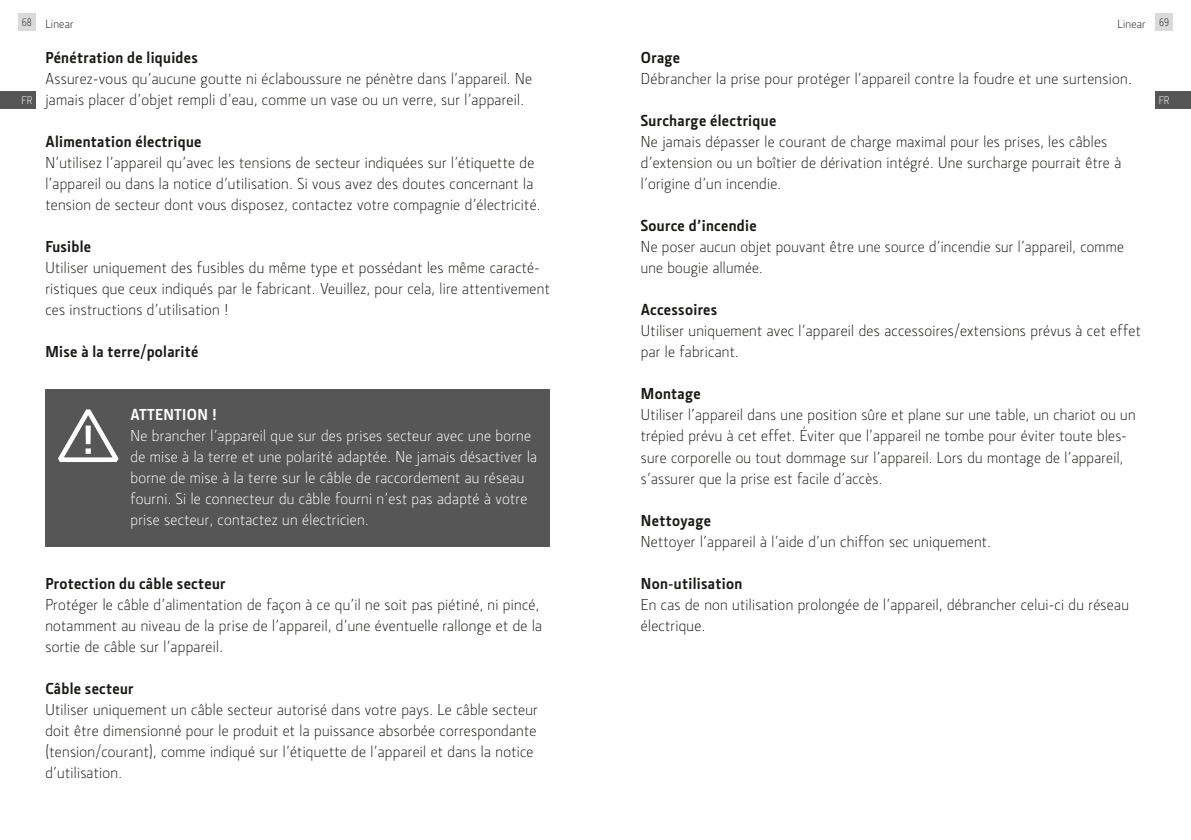
<style>
.page{position:relative;width:1191px;height:840px;background:#fff}
.page>*{position:absolute;margin:0;border:0;box-sizing:border-box;transform-origin:0 0}
.t1{font:300 16px/21px "Section";letter-spacing:.02em;color:#1a1a18}
.t2{font:300 16px/21px "Section";letter-spacing:.02em;color:#fff}
.t3{font:700 16px "Section";letter-spacing:.02em;color:#1a1a18}
.t4{font:700 16px "Section";color:#fff}
.t5{font:300 12px "Section";letter-spacing:.02em;color:#1a1a18}
.t6{font:11px "Section Light Caps";color:#fff}
.s1{font-family:"Section Light Caps";font-weight:400;font-size:11px}
</style>
<div class="page">
<div style="left:45px;top:389px;width:504px;height:157px;background:#565656"></div>
<svg style="left:58px;top:409px;width:60px;height:53px"></svg>
<div style="left:18px;top:14px;width:17px;height:17px;background:#dadada"></div>
<div style="left:0;top:92px;width:35px;height:17px;background:#565656"></div>
<div style="left:1155px;top:14px;width:17px;height:17px;background:#dadada"></div>
<div style="left:1155px;top:92px;width:36px;height:17px;background:#565656"></div>
<p class="t5" style="left:22px;top:17px;width:53px"><span class="s1">68</span> Linear</p>
<p class="t6" style="left:22px;top:94px;width:12px">FR</p>
<p class="t3" style="left:45px;top:48px;width:154px">Pénétration de liquides</p>
<p class="t1" style="left:45px;top:68px;width:488px">Assurez-vous qu’aucune goutte ni éclaboussure ne pénètre dans l’appareil. Ne jamais placer d’objet rempli d’eau, comme un vase ou un verre, sur l’appareil.</p>
<p class="t3" style="left:45px;top:132px;width:158px">Alimentation électrique</p>
<p class="t1" style="left:45px;top:152px;width:497px">N’utilisez l’appareil qu’avec les tensions de secteur indiquées sur l’étiquette de l’appareil ou dans la notice d’utilisation. Si vous avez des doutes concernant la tension de secteur dont vous disposez, contactez votre compagnie d’électricité.</p>
<p class="t3" style="left:45px;top:237px;width:47px">Fusible</p>
<p class="t1" style="left:45px;top:257px;width:506px">Utiliser uniquement des fusibles du même type et possédant les même caracté&shy;ristiques que ceux indiqués par le fabricant. Veuillez, pour cela, lire attentivement ces instructions d’utilisation !</p>
<p class="t3" style="left:45px;top:342px;width:155px">Mise à la terre/polarité</p>
<p class="t4" style="left:130px;top:405px;width:19px">Attention</p>
<p class="t4" style="left:212px;top:405px;width:7px">!</p>
<p class="t2" style="left:130px;top:425px;width:408px">Ne brancher l’appareil que sur des prises secteur avec une borne de mise à la terre et une polarité adaptée. Ne jamais désactiver la borne de mise à la terre sur le câble de raccordement au réseau fourni. Si le connecteur du câble fourni n’est pas adapté à votre prise secteur, contactez un électricien.</p>
<p class="t3" style="left:45px;top:573px;width:182px">Protection du câble secteur</p>
<p class="t1" style="left:45px;top:593px;width:498px">Protéger le câble d’alimentation de façon à ce qu’il ne soit pas piétiné, ni pincé, notamment au niveau de la prise de l’appareil, d’une éventuelle rallonge et de la sortie de câble sur l’appareil.</p>
<p class="t3" style="left:45px;top:678px;width:90px">Câble secteur</p>
<p class="t1" style="left:45px;top:698px;width:494px">Utiliser uniquement un câble secteur autorisé dans votre pays. Le câble secteur doit être dimensionné pour le produit et la puissance absorbée correspondante (tension/courant), comme indiqué sur l’étiquette de l’appareil et dans la notice d’utilisation.</p>
<p class="t5" style="left:1117px;top:17px;width:53px">Linear <span class="s1">69</span></p>
<p class="t3" style="left:641px;top:48px;width:41px">Orage</p>
<p class="t1" style="left:641px;top:68px;width:492px">Débrancher la prise pour protéger l’appareil contre la foudre et une surtension.</p>
<p class="t3" style="left:641px;top:111px;width:137px">Surcharge électrique</p>
<p class="t1" style="left:641px;top:131px;width:482px">Ne jamais dépasser le courant de charge maximal pour les prises, les câbles d’extension ou un boîtier de dérivation intégré. Une surcharge pourrait être à l’origine d’un incendie.</p>
<p class="t3" style="left:641px;top:216px;width:117px">Source d’incendie</p>
<p class="t1" style="left:641px;top:236px;width:484px">Ne poser aucun objet pouvant être une source d’incendie sur l’appareil, comme une bougie allumée.</p>
<p class="t3" style="left:641px;top:300px;width:78px">Accessoires</p>
<p class="t1" style="left:641px;top:320px;width:501px">Utiliser uniquement avec l’appareil des accessoires/extensions prévus à cet effet par le fabricant.</p>
<p class="t3" style="left:641px;top:384px;width:61px">Montage</p>
<p class="t1" style="left:641px;top:404px;width:496px">Utiliser l’appareil dans une position sûre et plane sur une table, un chariot ou un trépied prévu à cet effet. Éviter que l’appareil ne tombe pour éviter toute bles&shy;sure corporelle ou tout dommage sur l’appareil. Lors du montage de l’appareil, s’assurer que la prise est facile d’accès.</p>
<p class="t3" style="left:641px;top:510px;width:72px">Nettoyage</p>
<p class="t1" style="left:641px;top:530px;width:352px">Nettoyer l’appareil à l’aide d’un chiffon sec uniquement.</p>
<p class="t3" style="left:641px;top:573px;width:103px">Non-utilisation</p>
<p class="t1" style="left:641px;top:593px;width:489px">En cas de non utilisation prolongée de l’appareil, débrancher celui-ci du réseau électrique.</p>
<p class="t6" style="left:1158px;top:94px;width:12px">FR</p>
</div>
